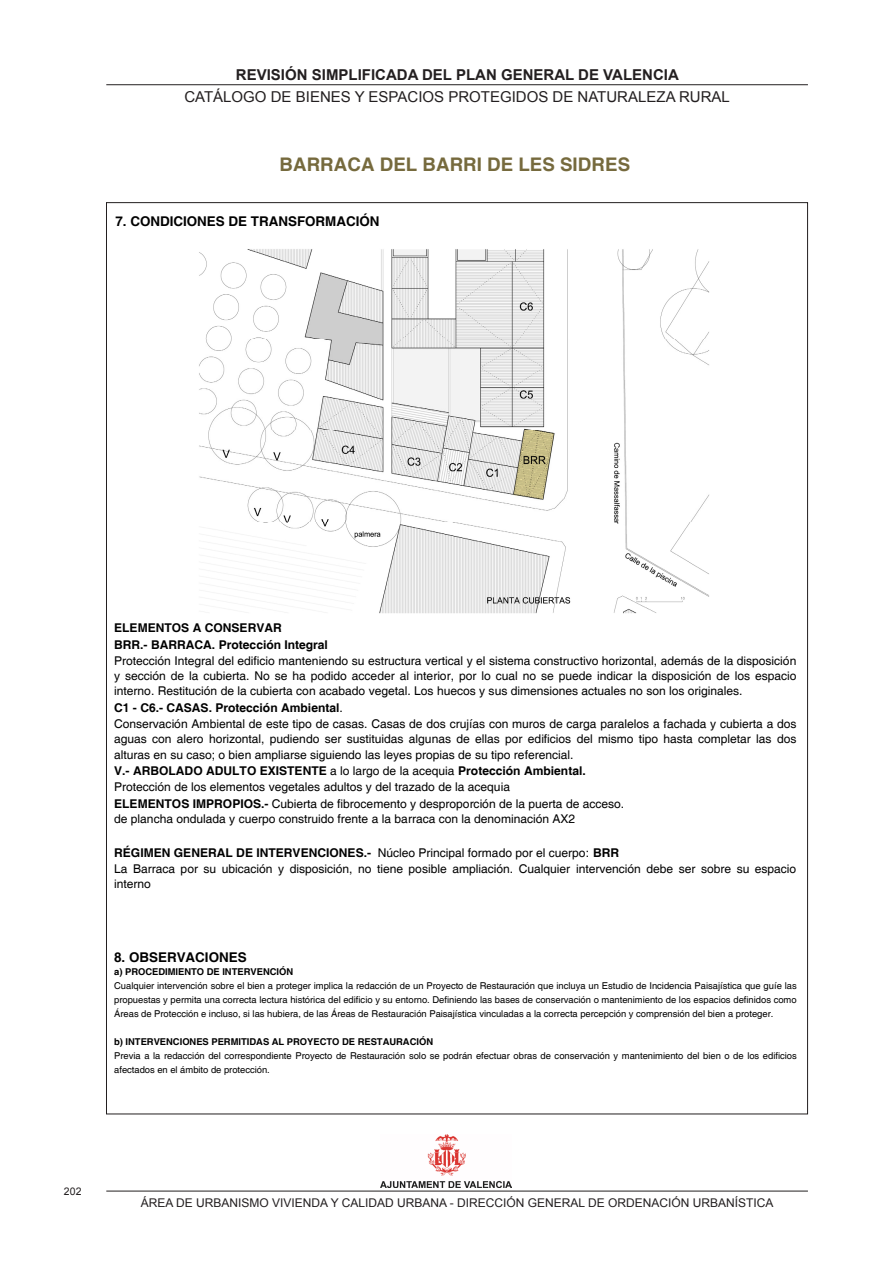
<style>
.page{position:relative;width:893px;height:1263px;background:#fff}
.page>*{position:absolute;margin:0;border:0;box-sizing:border-box;transform-origin:0 0}
.t1{font:700 18.75px "Helvetica";letter-spacing:.005em;color:#766a3d}
.t2{font:15px "Arial";color:#231f20}
.t3{font:700 15px "Arial";color:#231f20}
.t4{font:700 13.5px "Helvetica";color:#000}
.t5{font:12px/15.5px "Helvetica";color:#000}
.t6{font:12px "Arial";color:#231f20}
.t7{font:700 12px/17px "Helvetica";color:#000}
.t8{font:10.5px "Arial";color:#231f20}
.t9{font:9.45px/14px "Helvetica";color:#000}
.s1{font-weight:700}
</style>
<div class="page">
<hr style="left:106px;top:84px;width:702px;height:1px;background:#231f20">
<img style="left:381px;top:1134px;width:130px;height:53px">
<hr style="left:106px;top:1191px;width:702px;height:1px;background:#231f20">
<img style="left:199px;top:249px;width:511px;height:364px">
<p class="t3" style="left:236px;top:65px;width:444px">REVISIÓN SIMPLIFICADA DEL PLAN GENERAL DE VALENCIA</p>
<p class="t2" style="left:184px;top:87px;width:547px">CATÁLOGO DE BIENES Y ESPACIOS PROTEGIDOS DE NATURALEZA RURAL</p>
<p class="t1" style="left:280px;top:153px;width:352px">BARRACA DEL BARRI DE LES SIDRES</p>
<p class="t4" style="left:115px;top:213px;width:266px">7. CONDICIONES DE TRANSFORMACIÓN</p>
<p class="t7" style="left:114px;top:620px;width:215px">ELEMENTOS A CONSERVAR<br>BRR.- BARRACA. Protección Integral</p>
<p class="t5" style="left:114px;top:653px;width:684px;text-align:justify">Protección Integral del edificio manteniendo su estructura vertical y el sistema constructivo horizontal, además de la disposición y sección de la cubierta. No se ha podido acceder al interior, por lo cual no se puede indicar la disposición de los espacio interno. Restitución de la cubierta con acabado vegetal. Los huecos y sus dimensiones actuales no son los originales.</p>
<p class="t5" style="left:114px;top:701px;width:684px"><span class="s1">C1 - C6.- CASAS. Protección Ambiental</span>.<br>Conservación Ambiental de este tipo de casas. Casas de dos crujías con muros de carga paralelos a fachada y cubierta a dos aguas con alero horizontal, pudiendo ser sustituidas algunas de ellas por edificios del mismo tipo hasta completar las dos alturas en su caso; o bien ampliarse siguiendo las leyes propias de su tipo referencial.</p>
<p class="t5" style="left:114px;top:763px;width:511px;line-height:16.2px"><span class="s1">V.- ARBOLADO ADULTO EXISTENTE</span> a lo largo de la acequia <span class="s1">Protección Ambiental.<br></span>Protección de los elementos vegetales adultos y del trazado de la acequia<br><span class="s1">ELEMENTOS IMPROPIOS.-</span> Cubierta de fibrocemento y desproporción de la puerta de acceso.</p>
<p class="t5" style="left:114px;top:812px;width:462px">de plancha ondulada y cuerpo construido frente a la barraca con la denominación AX2</p>
<p class="t5" style="left:114px;top:845px;width:684px"><span class="s1">RÉGIMEN GENERAL DE INTERVENCIONES.-</span> Núcleo Principal formado por el cuerpo: <span class="s1">BRR<br></span>La Barraca por su ubicación y disposición, no tiene posible ampliación. Cualquier intervención debe ser sobre su espacio interno</p>
<p class="t4" style="left:114px;top:949px;width:134px">8. OBSERVACIONES</p>
<p class="t9" style="left:114px;top:965px;width:684px"><span class="s1">a) PROCEDIMIENTO DE INTERVENCIÓN<br></span>Cualquier intervención sobre el bien a proteger implica la redacción de un Proyecto de Restauración que incluya un Estudio de Incidencia Paisajística que guíe las propuestas y permita una correcta lectura histórica del edificio y su entorno. Definiendo las bases de conservación o mantenimiento de los espacios definidos como Áreas de Protección e incluso, si las hubiera, de las Áreas de Restauración Paisajística vinculadas a la correcta percepción y comprensión del bien a proteger.</p>
<p class="t9" style="left:114px;top:1035px;width:684px"><span class="s1">b) INTERVENCIONES PERMITIDAS AL PROYECTO DE RESTAURACIÓN<br></span>Previa a la redacción del correspondiente Proyecto de Restauración solo se podrán efectuar obras de conservación y mantenimiento del bien o de los edificios afectados en el ámbito de protección.</p>
<p class="t8" style="left:64px;top:1185px;width:19px">202</p>
<p class="t6" style="left:141px;top:1195px;width:634px">ÁREA DE URBANISMO VIVIENDA Y CALIDAD URBANA - DIRECCIÓN GENERAL DE ORDENACIÓN URBANÍSTICA</p>
</div>
